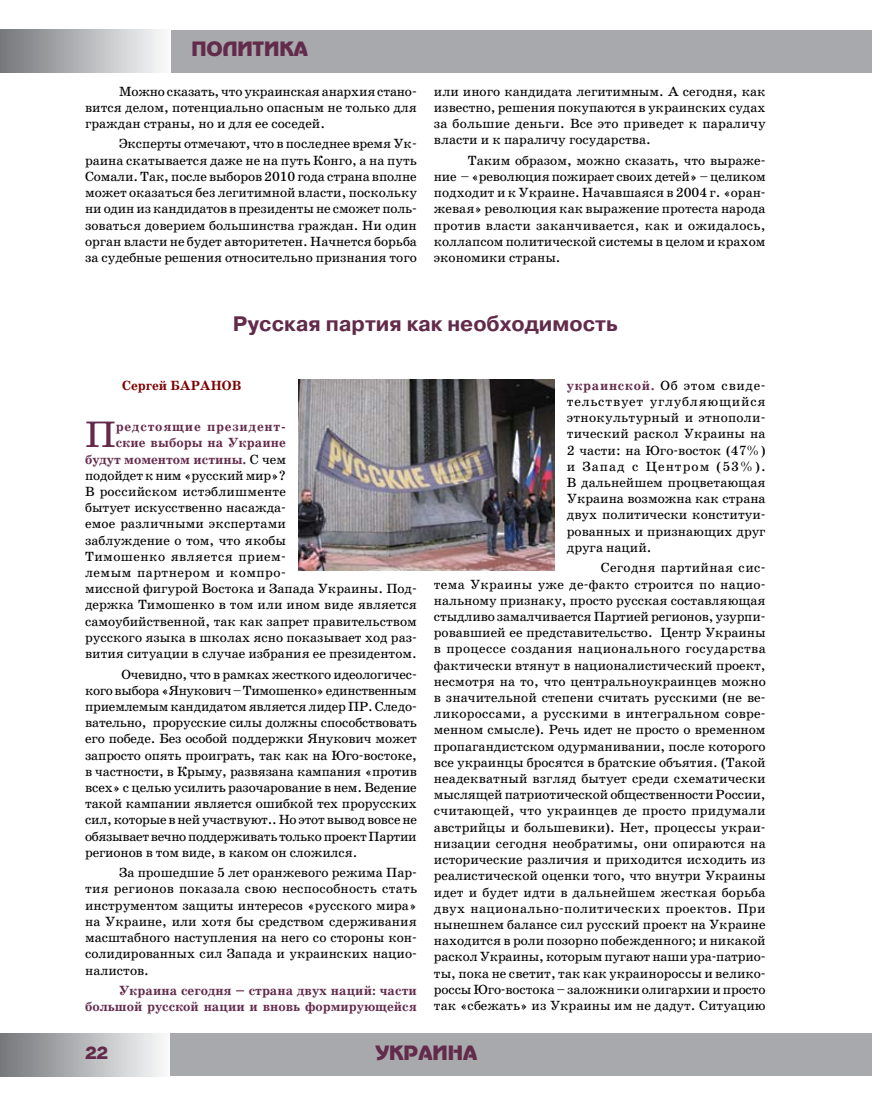
<style>
.page{position:relative;width:872px;height:1106px;background:#fff}
.page>*{position:absolute;margin:0;border:0;box-sizing:border-box;transform-origin:0 0}
.t1{font:37.35px "School Book C";color:#632b4b}
.t2{font:700 21px "Pragmatica C";color:#632b4b}
.t3{font:19.5px "Adver Gothic";color:#632b4b}
.t4{font:16.5px "Adver Gothic";color:#632b4b}
.t5{font:13.5px/16.2px "School Book C";color:#000;text-align:justify}
.t6{font:700 13.5px/16.2px "School Book C";color:#632b4b;text-align:right}
.t7{font:13.5px "School Book C";letter-spacing:.035em;color:#000}
.t8{font:700 13.5px "School Book C";letter-spacing:.06em;color:#632b4b}
.t9{font:700 13.5px "School Book C";color:#7b0000}
.s1{font-weight:400;color:#000}
.s2{font-weight:700;color:#632b4b}
</style>
<div class="page">
<div style="left:168px;top:1033px;width:704px;height:43px;background:#a7a9ac"></div>
<div style="left:170px;top:30px;width:702px;height:42px;background:#a7a9ac"></div>
<div style="left:0;top:1033px;width:170px;height:43px;background:linear-gradient(to right,#747679,#f9fafb)"></div>
<div style="left:0;top:30px;width:170px;height:43px;background:linear-gradient(to right,#747679,#f9fafb)"></div>
<img style="left:299px;top:379px;width:255px;height:192px">
<h3 class="t3" style="left:191px;top:39px;width:118px">политика</h3>
<p class="t5" style="left:85px;top:83px;width:333px;text-indent:34px">Можно сказать, что украинская анархия стано&shy;вится делом, потенциально опасным не только для граждан страны, но и для ее соседей.</p>
<p class="t5" style="left:85px;top:136px;width:333px;text-indent:34px">Эксперты отмечают, что в последнее время Ук&shy;раина скатывается даже не на путь Конго, а на путь Сомали. Так, после выборов 2010 года страна вполне может оказаться без легитимной власти, поскольку ни один из кандидатов в президенты не сможет поль&shy;зоваться доверием большинства граждан. Ни один орган власти не будет авторитетен. Начнется борьба за судебные решения относительно признания того</p>
<p class="t5" style="left:434px;top:83px;width:333px">или иного кандидата легитимным. А сегодня, как известно, решения покупаются в украинских судах за большие деньги. Все это приведет к параличу власти и к параличу государства.</p>
<p class="t5" style="left:434px;top:152px;width:333px;text-indent:34px">Таким образом, можно сказать, что выраже&shy;ние – «революция пожирает своих детей» – целиком подходит и к Украине. Начавшаяся в 2004 г. «оран&shy;жевая» революция как выражение протеста народа против власти заканчивается, как и ожидалось, коллапсом политической системы в целом и крахом экономики страны.</p>
<h2 class="t2" style="left:233px;top:312px;width:386px">Русская партия как необходимость</h2>
<p class="t9" style="left:122px;top:378px;width:89px">Сергей Барано</p>
<p class="t9" style="left:232px;top:378px;width:11px">в</p>
<h1 class="t1" style="left:85px;top:414px;width:32px">П</h1>
<p class="t8" style="left:116px;top:419px;width:172px">редстоящие президент-</p>
<p class="t6" style="left:116px;top:435px;width:171px">ские выборы на Украине</p>
<p class="t6" style="left:85px;top:451px;width:202px">будут моментом истины. <span class="s1">С чем</span></p>
<p class="t5" style="left:85px;top:467px;width:202px">подойдет к ним «русский мир»?</p>
<p class="t5" style="left:85px;top:483px;width:202px">В российском истэблишменте</p>
<p class="t5" style="left:85px;top:499px;width:202px">бытует искусственно насажда-</p>
<p class="t5" style="left:85px;top:516px;width:202px">емое различными экспертами</p>
<p class="t5" style="left:85px;top:532px;width:202px">заблуждение о том, что якобы</p>
<p class="t7" style="left:85px;top:549px;width:202px">Тимошенко является прием-</p>
<p class="t7" style="left:85px;top:565px;width:202px">лемым партнером и компро-</p>
<p class="t5" style="left:85px;top:580px;width:333px">миссной фигурой Востока и Запада Украины. Под-</p>
<p class="t5" style="left:85px;top:597px;width:333px">держка Тимошенко в том или ином виде является</p>
<p class="t5" style="left:85px;top:613px;width:333px">самоубийственной, так как запрет правительством</p>
<p class="t5" style="left:85px;top:629px;width:333px">русского языка в школах ясно показывает ход раз-</p>
<p class="t5" style="left:85px;top:645px;width:333px">вития ситуации в случае избрания ее президентом.</p>
<p class="t5" style="left:85px;top:666px;width:333px;text-indent:36px">Очевидно, что в рамках жесткого идеологичес&shy;кого выбора «Янукович – Тимошенко» единственным приемлемым кандидатом является лидер ПР. Следо&shy;вательно, прорусские силы должны способствовать его победе. Без особой поддержки Янукович может запросто опять проиграть, так как на Юго-востоке, в частности, в Крыму, развязана кампания «против всех» с целью усилить разочарование в нем. Ведение такой кампании является ошибкой тех прорусских сил, которые в ней участвуют.. Но этот вывод вовсе не обязывает вечно поддерживать только проект Партии регионов в том виде, в каком он сложился.</p>
<p class="t5" style="left:85px;top:864px;width:333px;text-indent:34px">За прошедшие 5 лет оранжевого режима Пар&shy;тия регионов показала свою неспособность стать инструментом защиты интересов «русского мира» на Украине, или хотя бы средством сдерживания масштабного наступления на него со стороны кон&shy;солидированных сил Запада и украинских нацио&shy;налистов.</p>
<p class="t6" style="left:85px;top:982px;width:333px">Украина сегодня – страна двух наций: части большой русской нации и вновь формирующейся</p>
<p class="t5" style="left:567px;top:377px;width:200px"><span class="s2">украинской.</span> Об этом свиде&shy;тельствует углубляющийся этнокультурный и этнополи&shy;тический раскол Украины на 2 части: на Юго-восток (47%) и Запад с Центром (53%).<br>В дальнейшем процветающая Украина возможна как страна двух политически конституи&shy;рованных и признающих друг друга наций.</p>
<p class="t5" style="left:434px;top:560px;width:333px;text-indent:167px">Сегодня партийная сис&shy;тема Украины уже де-факто строится по нацио&shy;нальному признаку, просто русская составляющая стыдливо замалчивается Партией регионов, узурпи&shy;ровавшией ее представительство. Центр Украины в процессе создания национального государства фактически втянут в националистический проект, несмотря на то, что центральноукраинцев можно в значительной степени считать русскими (не ве&shy;ликороссами, а русскими в интегральном совре&shy;менном смысле). Речь идет не просто о временном пропагандистском одурманивании, после которого все украинцы бросятся в братские объятия. (Такой неадекватный взгляд бытует среди схематически мыслящей патриотической общественности России, считающей, что украинцев де просто придумали австрийцы и большевики). Нет, процессы украи&shy;низации сегодня необратимы, они опираются на исторические различия и приходится исходить из реалистической оценки того, что внутри Украины идет и будет идти в дальнейшем жесткая борьба двух национально-политических проектов. При нынешнем балансе сил русский проект на Украине находится в роли позорно побежденного; и никакой раскол Украины, которым пугают наши ура-патрио&shy;ты, пока не светит, так как украинороссы и велико&shy;россы Юго-востока – заложники олигархии и просто так «сбежать» из Украины им не дадут. Ситуацию</p>
<p class="t4" style="left:85px;top:1044px;width:24px">22</p>
<h3 class="t3" style="left:375px;top:1042px;width:103px">Украина</h3>
</div>
